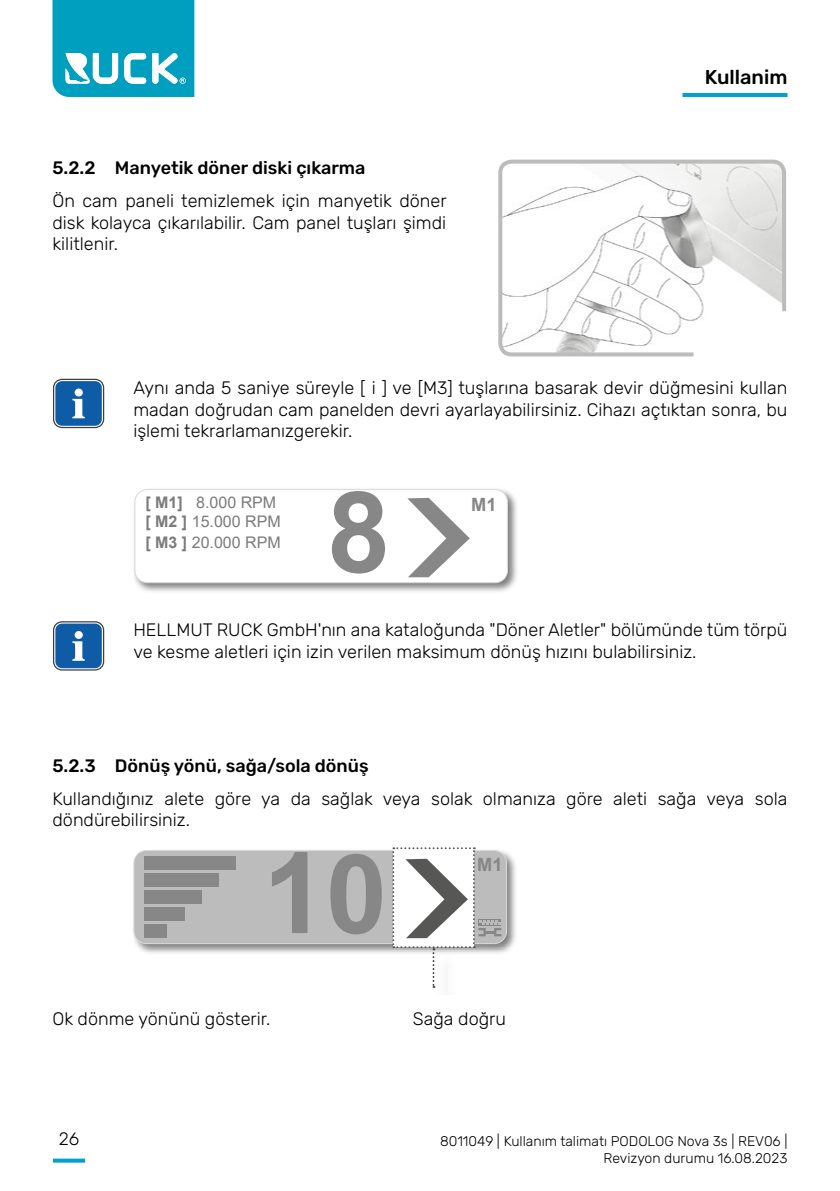
<style>
.page{position:relative;width:840px;height:1191px;background:#fff}
.page>*{position:absolute;margin:0;border:0;box-sizing:border-box;transform-origin:0 0}
.t1{font:700 112.8px "Arial";color:#878787}
.INHALT_Überschrift_i{font:500 20px "Rubik";color:#000}
.t2{font:700 18.2px "Arial";color:#878787}
.INHALT_Fließtext{font:300 18px/21.6px "Rubik";color:#000;text-align:justify}
.t3{font:500 18px "Rubik";color:#000}
.STANDARDTEXT{font:300 18px "Rubik";color:#000}
.t4{font:16px "Arial";color:#7c7b7b}
.t5{font:300 14px/16.8px "Rubik";color:#000;text-align:right}
.s1{font-weight:700}
.s2{font-size:110.2px}
</style>
<div class="page">
<svg style="left:52px;top:0;width:142px;height:97px;background:#22abc8"></svg>
<svg style="left:53px;top:1158px;width:32px;height:4px"></svg>
<hr style="left:682px;top:93px;width:105px;height:4px;background:#00a1cb">
<svg style="left:498px;top:159px;width:288px;height:198px"></svg>
<svg style="left:53px;top:378px;width:52px;height:51px;background:#457baf"></svg>
<div style="left:75px;top:388px;width:8px;height:8px;background:#fff;border-radius:50%"></div>
<div style="left:132px;top:487px;width:386px;height:107px;background:#000;opacity:.5"></div>
<div style="left:135px;top:489px;width:372px;height:93px;background:#fff;border-radius:12px"></div>
<div style="left:134px;top:489px;width:373px;height:94px;border:1px solid #dadada;border-radius:12px"></div>
<svg style="left:407px;top:498px;width:62px;height:79px"></svg>
<svg style="left:53px;top:621px;width:52px;height:50px;background:#4178ad"></svg>
<div style="left:75px;top:631px;width:8px;height:8px;background:#fff;border-radius:50%"></div>
<div style="left:131px;top:847px;width:386px;height:108px;background:#000;opacity:.5"></div>
<div style="left:134px;top:850px;width:372px;height:93px;background:#bcbcbc;border-radius:12px"></div>
<div style="left:133px;top:850px;width:373px;height:94px;border:1px solid #dadada;border-radius:12px"></div>
<div style="left:144px;top:873px;width:74px;height:13px;background:#878787"></div>
<div style="left:144px;top:890px;width:57px;height:13px;background:#878787"></div>
<div style="left:144px;top:907px;width:40px;height:14px;background:#878787"></div>
<div style="left:144px;top:924px;width:23px;height:14px;background:#878787"></div>
<div style="left:144px;top:856px;width:91px;height:13px;background:#878787"></div>
<div style="left:436px;top:953px;width:20px;height:41px;background:#fafafa"></div>
<div style="left:494px;top:928px;width:8px;height:8px;border:2px solid #878787"></div>
<svg style="left:392px;top:847px;width:108px;height:141px"></svg>
<p class="t3" style="left:52px;top:158px;width:314px">5.2.2 Manyetik döner diski çıkarma</p>
<p class="INHALT_Fließtext" style="left:52px;top:191px;width:395px">Ön cam paneli temizlemek için manyetik döner disk kolayca çıkarılabilir. Cam panel tuşları şimdi kilitlenir.</p>
<p class="INHALT_Überschrift_i" style="left:704px;top:66px;width:84px">Kullanim</p>
<p class="INHALT_Fließtext" style="left:133px;top:377px;width:655px">Aynı anda 5 saniye süreyle [ i ] ve [M3] tuşlarına basarak devir düğmesini kullan madan doğrudan cam panelden devri ayarlayabilirsiniz. Cihazı açtıktan sonra, bu işlemi tekrarlamanızgerekir.</p>
<p class="t1" style="left:327px;top:453px;width:64px">8</p>
<p class="t4" style="left:145px;top:491px;width:132px"><span class="s1">[ M1]</span> 8.000 RPM</p>
<p class="t2" style="left:471px;top:492px;width:27px">M1</p>
<p class="t4" style="left:145px;top:510px;width:137px"><span class="s1">[ M2 ]</span> 15.000 RPM</p>
<p class="t4" style="left:145px;top:531px;width:137px"><span class="s1">[ M3 ]</span> 20.000 RPM</p>
<p class="INHALT_Fließtext" style="left:133px;top:620px;width:655px">HELLMUT RUCK GmbH'nın ana kataloğunda "Döner Aletler" bölümünde tüm törpü ve kesme aletleri için izin verilen maksimum dönüş hızını bulabilirsiniz.</p>
<p class="t3" style="left:52px;top:755px;width:317px">5.2.3 Dönüş yönü, sağa/sola dönüş</p>
<p class="INHALT_Fließtext" style="left:52px;top:788px;width:736px">Kullandığınız alete göre ya da sağlak veya solak olmanıza göre aleti sağa veya sola döndürebilirsiniz.</p>
<p class="t1" style="left:263px;top:814px;width:126px">1<span class="s2">0</span></p>
<p class="t2" style="left:477px;top:852px;width:27px">M1</p>
<p class="STANDARDTEXT" style="left:52px;top:1008px;width:219px">Ok dönme yönünü gösterir.</p>
<p class="STANDARDTEXT" style="left:412px;top:1008px;width:95px">Sağa doğru</p>
<p class="INHALT_Fließtext" style="left:59px;top:1128px;width:22px">26</p>
<p class="t5" style="left:440px;top:1133px;width:349px">8011049 | Kullanım talimatı PODOLOG Nova 3s | REV06 |<br>Revizyon durumu 16.08.2023</p>
</div>
